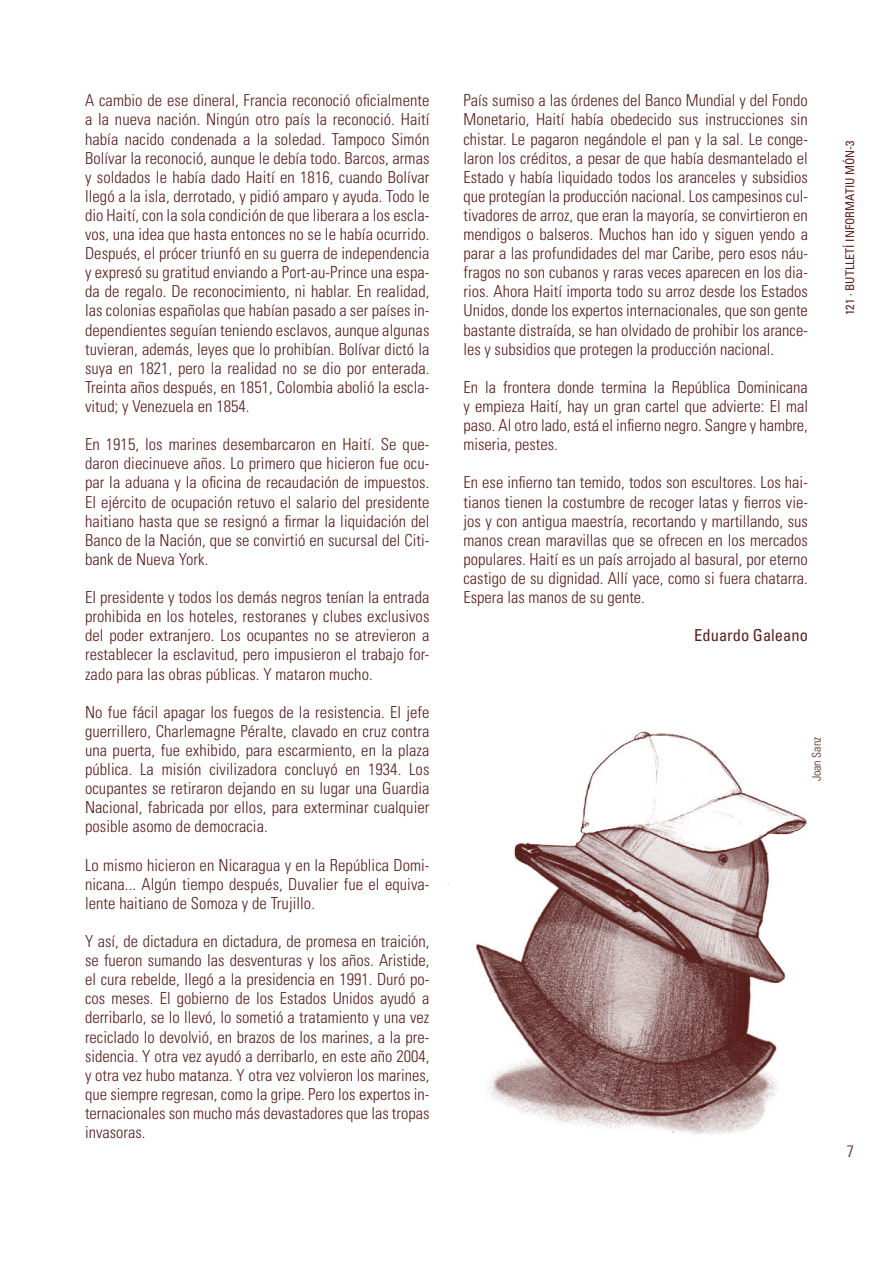
<style>
.page{position:relative;width:893px;height:1263px;background:#fff}
.page>*{position:absolute;margin:0;border:0;box-sizing:border-box;transform-origin:0 0}
.t1{font:300 condensed 16.5px/19px "Univers";letter-spacing:.005em;color:#571f1c;text-align:justify}
.t2{font:condensed 16.5px "Univers";color:#571f1c}
.t3{font:condensed 12px "Univers";color:#571f1c}
.t4{font:300 condensed 12px "Univers";color:#571f1c}
</style>
<div class="page">
<img style="left:448px;top:731px;width:359px;height:404px">
<p class="t1" style="left:85px;top:91px;width:346px">A cambio de ese dineral, Francia reconoció oficialmente a la nueva nación. Ningún otro país la reconoció. Haití había nacido condenada a la soledad. Tampoco Simón Bolívar la reconoció, aunque le debía todo. Barcos, armas y soldados le había dado Haití en 1816, cuando Bolívar llegó a la isla, derrotado, y pidió amparo y ayuda. Todo le dio Haití, con la sola condición de que liberara a los escla&shy;vos, una idea que hasta entonces no se le había ocurrido.<br>Después, el prócer triunfó en su guerra de independencia y expresó su gratitud enviando a Port-au-Prince una espa&shy;da de regalo. De reconocimiento, ni hablar. En realidad, las colonias españolas que habían pasado a ser países in&shy;dependientes seguían teniendo esclavos, aunque algunas tuvieran, además, leyes que lo prohibían. Bolívar dictó la suya en 1821, pero la realidad no se dio por enterada.<br>Treinta años después, en 1851, Colombia abolió la escla&shy;vitud; y Venezuela en 1854.</p>
<p class="t1" style="left:85px;top:435px;width:346px">En 1915, los marines desembarcaron en Haití. Se que&shy;daron diecinueve años. Lo primero que hicieron fue ocu&shy;par la aduana y la oficina de recaudación de impuestos.<br>El ejército de ocupación retuvo el salario del presidente haitiano hasta que se resignó a firmar la liquidación del Banco de la Nación, que se convirtió en sucursal del Citi&shy;bank de Nueva York.</p>
<p class="t1" style="left:85px;top:588px;width:346px">El presidente y todos los demás negros tenían la entrada prohibida en los hoteles, restoranes y clubes exclusivos del poder extranjero. Los ocupantes no se atrevieron a restablecer la esclavitud, pero impusieron el trabajo for&shy;zado para las obras públicas. Y mataron mucho.</p>
<p class="t1" style="left:85px;top:702px;width:346px">No fue fácil apagar los fuegos de la resistencia. El jefe guerrillero, Charlemagne Péralte, clavado en cruz contra una puerta, fue exhibido, para escarmiento, en la plaza pública. La misión civilizadora concluyó en 1934. Los ocupantes se retiraron dejando en su lugar una Guardia Nacional, fabricada por ellos, para exterminar cualquier posible asomo de democracia.</p>
<p class="t1" style="left:85px;top:855px;width:346px">Lo mismo hicieron en Nicaragua y en la República Domi&shy;nicana... Algún tiempo después, Duvalier fue el equiva&shy;lente haitiano de Somoza y de Trujillo.</p>
<p class="t1" style="left:85px;top:932px;width:346px">Y así, de dictadura en dictadura, de promesa en traición, se fueron sumando las desventuras y los años. Aristide, el cura rebelde, llegó a la presidencia en 1991. Duró po&shy;cos meses. El gobierno de los Estados Unidos ayudó a derribarlo, se lo llevó, lo sometió a tratamiento y una vez reciclado lo devolvió, en brazos de los marines, a la pre&shy;sidencia. Y otra vez ayudó a derribarlo, en este año 2004, y otra vez hubo matanza. Y otra vez volvieron los marines, que siempre regresan, como la gripe. Pero los expertos in&shy;ternacionales son mucho más devastadores que las tropas invasoras.</p>
<p class="t1" style="left:463px;top:91px;width:346px">País sumiso a las órdenes del Banco Mundial y del Fondo Monetario, Haití había obedecido sus instrucciones sin chistar. Le pagaron negándole el pan y la sal. Le conge&shy;laron los créditos, a pesar de que había desmantelado el Estado y había liquidado todos los aranceles y subsidios que protegían la producción nacional. Los campesinos cul&shy;tivadores de arroz, que eran la mayoría, se convirtieron en mendigos o balseros. Muchos han ido y siguen yendo a parar a las profundidades del mar Caribe, pero esos náu&shy;fragos no son cubanos y raras veces aparecen en los dia&shy;rios. Ahora Haití importa todo su arroz desde los Estados Unidos, donde los expertos internacionales, que son gente bastante distraída, se han olvidado de prohibir los arance&shy;les y subsidios que protegen la producción nacional.</p>
<p class="t1" style="left:463px;top:378px;width:346px">En la frontera donde termina la República Dominicana y empieza Haití, hay un gran cartel que advierte: El mal paso. Al otro lado, está el infierno negro. Sangre y hambre, miseria, pestes.</p>
<p class="t1" style="left:463px;top:473px;width:346px">En ese infierno tan temido, todos son escultores. Los hai&shy;tianos tienen la costumbre de recoger latas y fierros vie&shy;jos y con antigua maestría, recortando y martillando, sus manos crean maravillas que se ofrecen en los mercados populares. Haití es un país arrojado al basural, por eterno castigo de su dignidad. Allí yace, como si fuera chatarra.<br>Espera las manos de su gente.</p>
<p class="t2" style="left:694px;top:625px;width:115px">Eduardo Galeano</p>
<p class="t3" style="left:842px;top:315px;width:176px;rotate:-90deg">121 · BUTLLETÍ I NFORMATI U MÓN-3</p>
<p class="t4" style="left:809px;top:781px;width:46px;rotate:-90deg">Joan Sanz</p>
</div>
